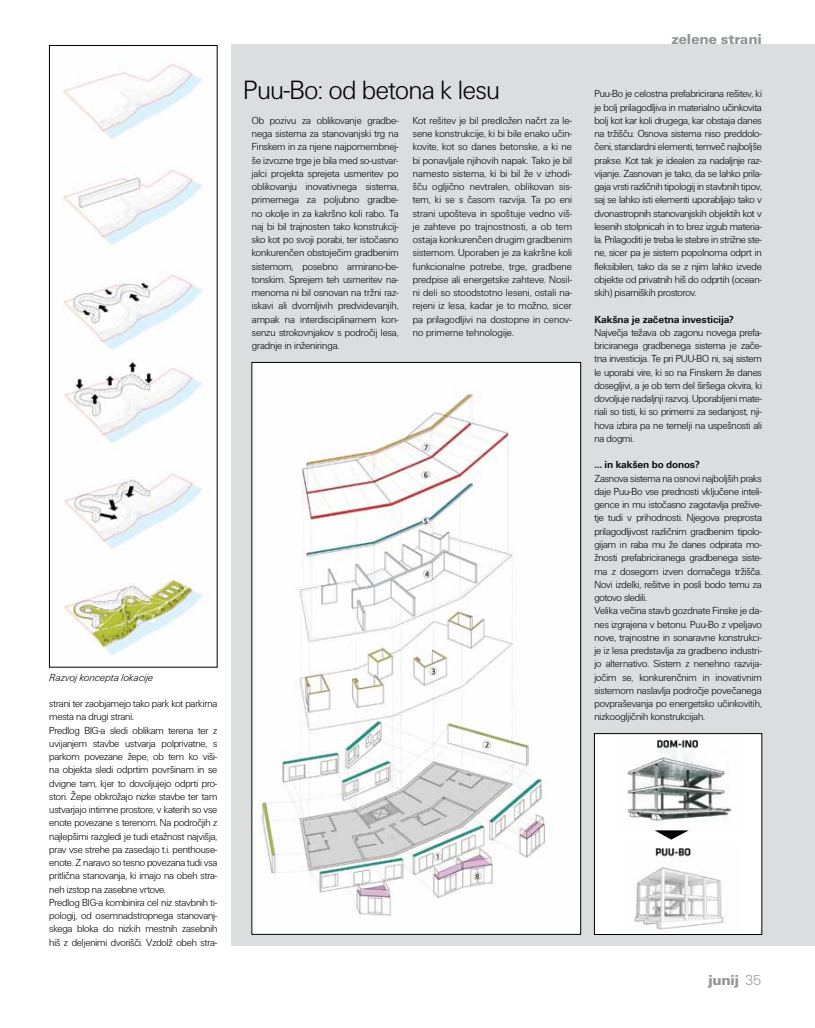
<style>
.page{position:relative;width:815px;height:1028px;background:#fff}
.page>*{position:absolute;margin:0;border:0;box-sizing:border-box;transform-origin:0 0}
.t1{font:27.5px "Unitus DEE Ligh";letter-spacing:-.005em;color:#000}
.t2{font:15px "Unitus TEE Blac";letter-spacing:-.015em;color:#939598}
.t3{font:10.62px/13.2px "Unitus DEE Ligh";letter-spacing:-.01em;color:#000;text-align:justify}
.t4{font:700 10.62px "Unitus TEE";letter-spacing:-.01em;color:#000}
.t5{font:10.62px "Unitus DEE Ligh Ital";letter-spacing:-.01em;color:#000}
.s1{font-family:"Unitus DEE Ligh"}
</style>
<div class="page">
<div style="left:231px;top:44px;width:584px;height:901px;background:#dcddde"></div>
<img style="left:254px;top:364px;width:325px;height:568px">
<div style="left:594px;top:733px;width:168px;height:201px;background:#fff"></div>
<img style="left:627px;top:740px;width:105px;height:81px">
<div style="left:594px;top:733px;width:168px;height:201px;border:1px solid #000"></div>
<img style="left:634px;top:848px;width:90px;height:82px">
<svg style="left:655px;top:830px;width:34px;height:9px"></svg>
<img style="left:63px;top:63px;width:140px;height:286px">
<img style="left:64px;top:349px;width:154px;height:317px">
<div style="left:49px;top:45px;width:168px;height:622px;border:1px solid #000"></div>
<p class="t5" style="left:49px;top:671px;width:105px">Razvoj koncepta lokacije</p>
<p class="t3" style="left:49px;top:697px;width:170px;text-align:left">strani ter zaobjamejo tako park kot parkirna mesta na drugi strani.<br>Predlog BIG-a sledi oblikam terena ter z uvijanjem stavbe ustvarja polprivatne, s parkom povezane žepe, ob tem ko viši&shy;na objekta sledi odprtim površinam in se dvigne tam, kjer to dovoljujejo odprti pro&shy;stori. Žepe obkrožajo nizke stavbe ter tam ustvarjajo intimne prostore, v katerih so vse enote povezane s terenom. Na področjih z najlepšimi razgledi je tudi etažnost najvišja, prav vse strehe pa zasedajo t.i. penthouse&shy;enote. Z naravo so tesno povezana tudi vsa pritlična stanovanja, ki imajo na obeh stra&shy;neh izstop na zasebne vrtove.<br>Predlog BIG-a kombinira cel niz stavbnih ti&shy;pologij, od osemnadstropnega stanovanj&shy;skega bloka do nizkih mestnih zasebnih hiš z deljenimi dvorišči. Vzdolž obeh stra-</p>
<h1 class="t1" style="left:244px;top:75px;width:258px">Puu-Bo: od betona k lesu</h1>
<p class="t3" style="left:252px;top:114px;width:148px">Ob pozivu za oblikovanje gradbe&shy;nega sistema za stanovanjski trg na Finskem in za njene najpomembnej&shy;še izvozne trge je bila med so-ustvar&shy;jalci projekta sprejeta usmeritev po oblikovanju inovativnega sistema, primernega za poljubno gradbe&shy;no okolje in za kakršno koli rabo. Ta naj bi bil trajnosten tako konstrukcij&shy;sko kot po svoji porabi, ter istočasno konkurenčen obstoječim gradbenim sistemom, posebno armirano-be&shy;tonskim. Sprejem teh usmeritev na&shy;menoma ni bil osnovan na tržni raz&shy;iskavi ali dvomljivih predvidevanjih, ampak na interdisciplinarnem kon&shy;senzu strokovnjakov s področij lesa, gradnje in inženiringa.</p>
<p class="t3" style="left:413px;top:114px;width:161px">Kot rešitev je bil predložen načrt za le&shy;sene konstrukcije, ki bi bile enako učin&shy;kovite, kot so danes betonske, a ki ne bi ponavljale njihovih napak. Tako je bil namesto sistema, ki bi bil že v izhodi&shy;šču ogljično nevtralen, oblikovan sis&shy;tem, ki se s časom razvija. Ta po eni strani upošteva in spoštuje vedno viš&shy;je zahteve po trajnostnosti, a ob tem ostaja konkurenčen drugim gradbenim sistemom. Uporaben je za kakršne koli funkcionalne potrebe, trge, gradbene predpise ali energetske zahteve. Nosil&shy;ni deli so stoodstotno leseni, ostali na&shy;rejeni iz lesa, kadar je to možno, sicer pa prilagodljivi na dostopne in cenov&shy;no primerne tehnologije.</p>
<h2 class="t2" style="left:671px;top:31px;width:92px">zelene strani</h2>
<p class="t3" style="left:594px;top:87px;width:169px">Puu-Bo je celostna prefabricirana rešitev, ki je bolj prilagodljiva in materialno učinkovita bolj kot kar koli drugega, kar obstaja danes na tržišču. Osnova sistema niso preddolo&shy;čeni, standardni elementi, temveč najboljše prakse. Kot tak je idealen za nadaljnje raz&shy;vijanje. Zasnovan je tako, da se lahko prila&shy;gaja vrsti različnih tipologij in stavbnih tipov, saj se lahko isti elementi uporabljajo tako v dvonastropnih stanovanjskih objektih kot v lesenih stolpnicah in to brez izgub materia&shy;la. Prilagoditi je treba le stebre in strižne ste&shy;ne, sicer pa je sistem popolnoma odprt in fleksibilen, tako da se z njim lahko izvede objekte od privatnih hiš do odprtih (ocean&shy;skih) pisarniških prostorov.</p>
<p class="t4" style="left:594px;top:313px;width:141px">Kakšna je začetna investicija?</p>
<p class="t3" style="left:594px;top:326px;width:169px">Največja težava ob zagonu novega prefa&shy;briciranega gradbenega sistema je zače&shy;tna investicija. Te pri PUU-BO ni, saj sistem le uporabi vire, ki so na Finskem že danes dosegljivi, a je ob tem del širšega okvira, ki dovoljuje nadaljnji razvoj. Uporabljeni mate&shy;riali so tisti, ki so primerni za sedanjost, nji&shy;hova izbira pa ne temelji na uspešnosti ali na dogmi.</p>
<p class="t4" style="left:594px;top:459px;width:107px">… in kakšen bo donos?</p>
<p class="t3" style="left:594px;top:472px;width:169px;text-align:left">Zasnova sistema na osnovi najboljših praks daje Puu-Bo vse prednosti vključene inteli&shy;gence in mu istočasno zagotavlja prežive&shy;tje tudi v prihodnosti. Njegova preprosta prilagodljivost različnim gradbenim tipolo&shy;gijam in raba mu že danes odpirata mo&shy;žnosti prefabriciranega gradbenega siste&shy;ma z dosegom izven domačega tržišča.<br>Novi izdelki, rešitve in posli bodo temu za gotovo sledili.<br>Velika večina stavb gozdnate Finske je da&shy;nes izgrajena v betonu. Puu-Bo z vpeljavo nove, trajnostne in sonaravne konstrukci&shy;je iz lesa predstavlja za gradbeno industri&shy;jo alternativo. Sistem z nenehno razvija&shy;jočim se, konkurenčnim in inovativnim sistemom naslavlja področje povečanega povpraševanja po energetsko učinkovitih, nizkoogljičnih konstrukcijah.</p>
<h2 class="t2" style="left:708px;top:972px;width:55px">junij <span class="s1">35</span></h2>
</div>
